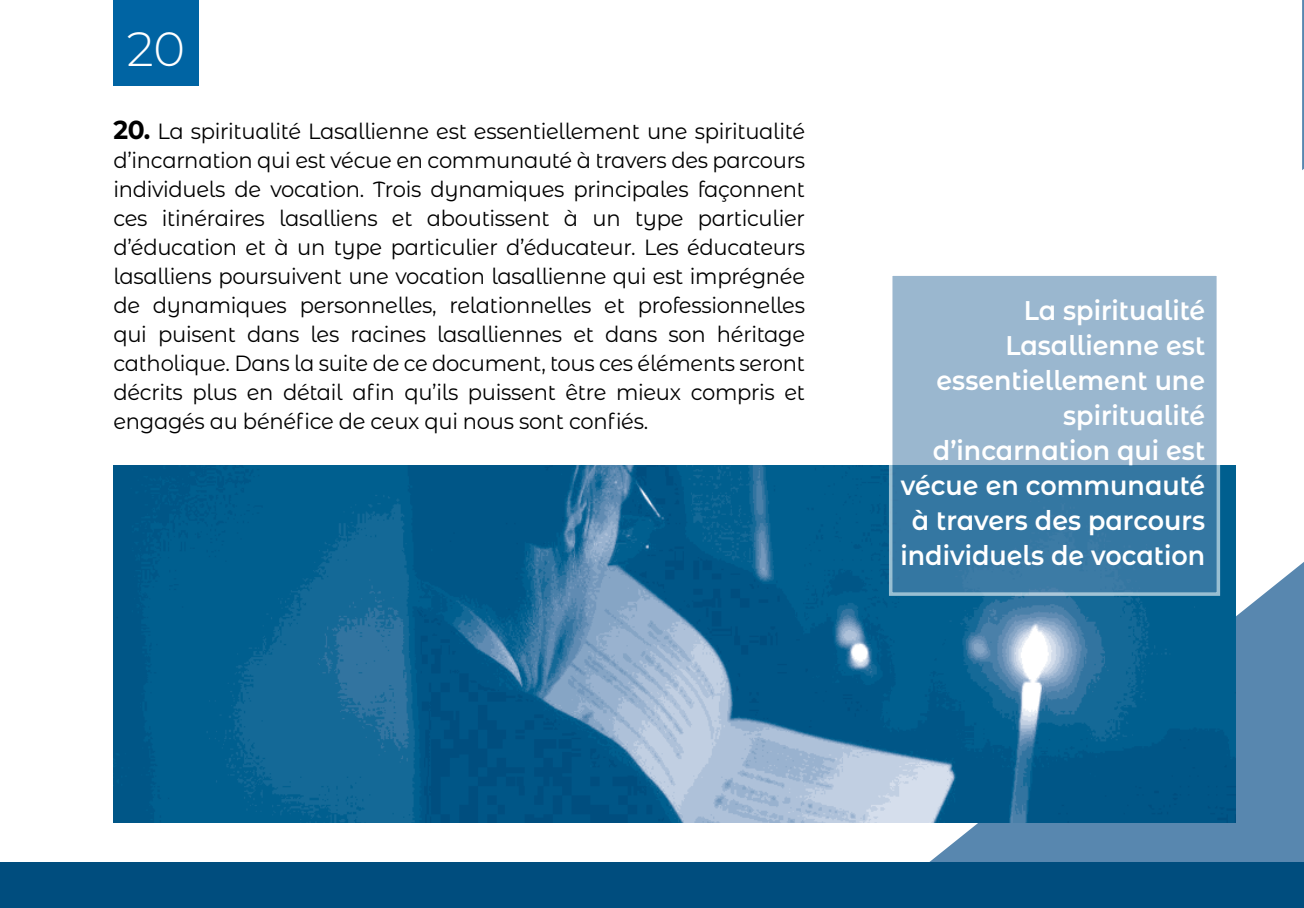
<style>
.page{position:relative;width:1304px;height:908px;background:#fff}
.page>*{position:absolute;margin:0;border:0;box-sizing:border-box;transform-origin:0 0}
.t1{font:300 48px "Montserrat Alternates";color:#fff}
.t2{font:600 27px/35px "Montserrat Alternates";color:#fff;text-align:right;scale:.94 1}
.t3{font:22px/29px "Montserrat Alternates";letter-spacing:-.015em;color:#000;text-align:justify;scale:.96 1}
.s1{font-weight:700;font-size:26px}
</style>
<div class="page">
<svg style="left:1302px;top:0;width:2px;height:170px"></svg>
<svg style="left:872px;top:562px;width:432px;height:300px;background:#7098ba"></svg>
<div style="left:0;top:862px;width:1304px;height:45px;background:#004d7e"></div>
<div style="left:113px;top:0;width:85px;height:85px;background:#0064a3"></div>
<img style="left:113px;top:465px;width:1123px;height:357px">
<svg style="left:889px;top:276px;width:331px;height:319px;background:#739fbe"></svg>
<h1 class="t1" style="left:127px;top:16px;width:60px">20</h1>
<p class="t3" style="left:113px;top:115px;width:722px"><span class="s1">20.</span> La spiritualité Lasallienne est essentiellement une spiritualité d’incarnation qui est vécue en communauté à travers des parcours individuels de vocation. Trois dynamiques principales façonnent ces itinéraires lasalliens et aboutissent à un type particulier d’éducation et à un type particulier d’éducateur. Les éducateurs lasalliens poursuivent une vocation lasallienne qui est imprégnée de dynamiques personnelles, relationnelles et professionnelles qui puisent dans les racines lasalliennes et dans son héritage catholique. Dans la suite de ce document, tous ces éléments seront décrits plus en détail afin qu’ils puissent être mieux compris et engagés au bénéfice de ceux qui nous sont confiés.</p>
<p class="t2" style="left:900px;top:291px;width:326px">La spiritualité<br>Lasallienne est essentiellement une spiritualité d’incarnation qui est vécue en communauté à travers des parcours individuels de vocation</p>
</div>
